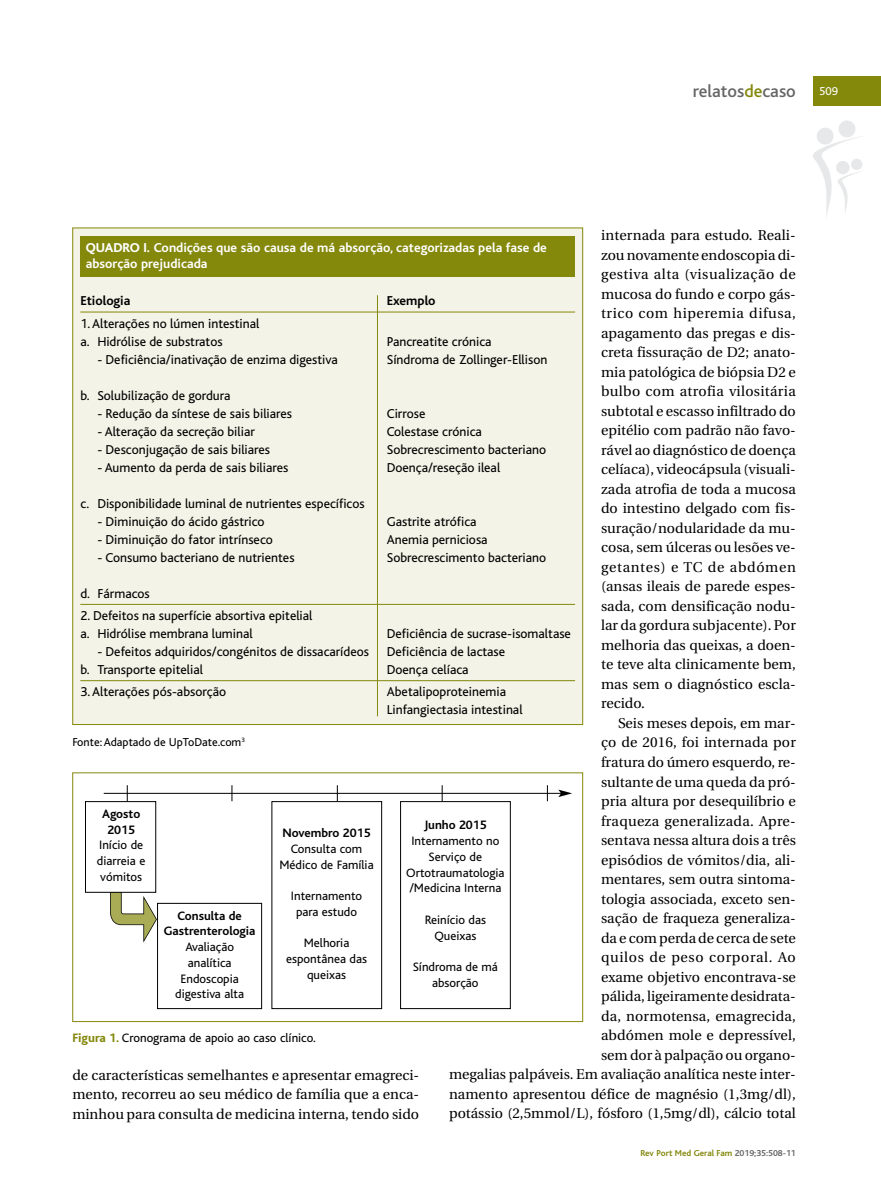
<style>
.page{position:relative;width:881px;height:1191px;background:#fff}
.page>*{position:absolute;margin:0;border:0;box-sizing:border-box;transform-origin:0 0}
.t1{font:500 18px "Bliss";color:#666}
.t2{font:14.25px/19.5px "Utopia";color:#000;text-align:justify}
.t3{font:13.5px/18px "Bliss";color:#000}
.t4{font:700 13.5px/16.2px "Bliss";color:#fff}
.t5{font:700 13.5px "Bliss";color:#000}
.t6{font:12.75px/15.8px "Bliss";color:#000;text-align:center}
.t7{font:700 12.75px/15.8px "Bliss";color:#000;text-align:center}
.t8{font:12px "Bliss";color:#000}
.t9{font:12px "Bliss";color:#fff}
.t10{font:700 9px "Bliss";color:#84880b}
.s1{color:#84880b}
.s2{font-weight:800}
.s3{font-weight:800;color:#84880b}
.s4{color:#666}
</style>
<div class="page">
<svg style="left:813px;top:120px;width:49px;height:97px"></svg>
<div style="left:812px;top:77px;width:68px;height:29px;background:#84880b"></div>
<div style="left:73px;top:228px;width:509px;height:496px;background:#f3f3e7"></div>
<hr style="left:80px;top:312px;width:495px;height:1px;background:#84880b">
<hr style="left:80px;top:604px;width:495px;height:1px;background:#84880b">
<hr style="left:80px;top:680px;width:495px;height:1px;background:#84880b">
<div style="left:81px;top:236px;width:494px;height:40px;background:#84880b"></div>
<hr style="left:377px;top:295px;width:1px;height:421px;background:#84880b">
<div style="left:72px;top:772px;width:511px;height:250px;border:1px solid #84880b"></div>
<div style="left:85px;top:801px;width:71px;height:91px;border:1px solid #000"></div>
<div style="left:157px;top:903px;width:105px;height:106px;border:1px solid #000"></div>
<div style="left:271px;top:801px;width:111px;height:208px;border:1px solid #000"></div>
<div style="left:400px;top:801px;width:110px;height:208px;border:1px solid #000"></div>
<hr style="left:104px;top:793px;width:456px;height:1px;background:#000">
<svg style="left:558px;top:789px;width:14px;height:8px"></svg>
<svg style="left:127px;top:785px;width:1px;height:16px"></svg>
<svg style="left:231px;top:785px;width:1px;height:16px"></svg>
<svg style="left:337px;top:785px;width:1px;height:16px"></svg>
<svg style="left:441px;top:785px;width:1px;height:16px"></svg>
<svg style="left:547px;top:785px;width:1px;height:16px"></svg>
<svg style="left:110px;top:892px;width:47px;height:50px"></svg>
<p class="t1" style="left:692px;top:85px;width:104px">relatos<span class="s1">de</span>caso</p>
<p class="t9" style="left:819px;top:87px;width:20px">509</p>
<p class="t2" style="left:601px;top:227px;width:196px">internada para estudo. Reali&shy;zou novamente endoscopia di&shy;gestiva alta (visualização de mucosa do fundo e corpo gás&shy;trico com hiperemia difusa, apagamento das pregas e dis&shy;creta fissuração de D2; anato&shy;mia patológica de biópsia D2 e bulbo com atrofia vilositária subtotal e escasso infiltrado do epitélio com padrão não favo&shy;rável ao diagnóstico de doença celíaca), videocápsula (visuali&shy;zada atrofia de toda a mucosa do intestino delgado com fis&shy;suração/nodularidade da mu&shy;cosa, sem úlceras ou lesões ve&shy;getantes) e TC de abdómen (ansas ileais de parede espes&shy;sada, com densificação nodu&shy;lar da gordura subjacente). Por melhoria das queixas, a doen&shy;te teve alta clinicamente bem, mas sem o diagnóstico escla&shy;recido.</p>
<p class="t2" style="left:449px;top:714px;width:348px;text-align:right">Seis meses depois, em mar-<br>ço de 2016, foi internada por<br>fratura do úmero esquerdo, re-<br>sultante de uma queda da pró-<br>pria altura por desequilíbrio e<br>fraqueza generalizada. Apre-<br>sentava nessa altura dois a três<br>episódios de vómitos/dia, ali-<br>mentares, sem outra sintoma-<br>tologia associada, exceto sen-<br>sação de fraqueza generaliza-<br>da e com perda de cerca de sete<br>quilos de peso corporal. Ao<br>exame objetivo encontrava-se<br>pálida, ligeiramente desidrata-<br>da, normotensa, emagrecida,<br>abdómen mole e depressível,<br>sem dor à palpação ou organo-<br>megalias palpáveis. Em avaliação analítica neste inter&shy;namento apresentou défice de magnésio (1,3mg/dl), potássio (2,5mmol/L), fósforo (1,5mg/dl), cálcio total</p>
<p class="t4" style="left:86px;top:241px;width:462px"><span class="s2">QUADRO I.</span> Condições que são causa de má absorção, categorizadas pela fase de absorção prejudicada</p>
<p class="t5" style="left:80px;top:296px;width:52px">Etiologia</p>
<p class="t5" style="left:386px;top:296px;width:50px">Exemplo</p>
<p class="t3" style="left:80px;top:316px;width:180px">1.Alterações no lúmen intestinal a. Hidrólise de substratos</p>
<p class="t3" style="left:386px;top:334px;width:106px">Pancreatite crónica</p>
<p class="t3" style="left:97px;top:352px;width:242px">- Deficiência/inativação de enzima digestiva</p>
<p class="t3" style="left:386px;top:352px;width:162px">Síndroma de Zollinger-Ellison</p>
<p class="t3" style="left:80px;top:388px;width:152px">b. Solubilização de gordura</p>
<p class="t3" style="left:97px;top:406px;width:196px">- Redução da síntese de sais biliares</p>
<p class="t3" style="left:386px;top:406px;width:40px">Cirrose</p>
<p class="t3" style="left:97px;top:424px;width:159px">- Alteração da secreção biliar</p>
<p class="t3" style="left:386px;top:424px;width:97px">Colestase crónica</p>
<p class="t3" style="left:97px;top:442px;width:174px">- Desconjugação de sais biliares</p>
<p class="t3" style="left:386px;top:442px;width:161px">Sobrecrescimento bacteriano</p>
<p class="t3" style="left:97px;top:460px;width:192px">- Aumento da perda de sais biliares</p>
<p class="t3" style="left:386px;top:460px;width:115px">Doença/reseção ileal</p>
<p class="t3" style="left:80px;top:496px;width:286px">c. Disponibilidade luminal de nutrientes específicos</p>
<p class="t3" style="left:97px;top:514px;width:169px">- Diminuição do ácido gástrico</p>
<p class="t3" style="left:386px;top:514px;width:91px">Gastrite atrófica</p>
<p class="t3" style="left:97px;top:532px;width:177px">- Diminuição do fator intrínseco</p>
<p class="t3" style="left:386px;top:532px;width:102px">Anemia perniciosa</p>
<p class="t3" style="left:97px;top:550px;width:199px">- Consumo bacteriano de nutrientes</p>
<p class="t3" style="left:386px;top:550px;width:161px">Sobrecrescimento bacteriano</p>
<p class="t3" style="left:80px;top:586px;width:71px">d. Fármacos</p>
<p class="t3" style="left:80px;top:608px;width:233px">2. Defeitos na superfície absortiva epitelial a. Hidrólise membrana luminal</p>
<p class="t3" style="left:386px;top:626px;width:186px">Deficiência de sucrase-isomaltase</p>
<p class="t3" style="left:97px;top:644px;width:273px">- Defeitos adquiridos/congénitos de dissacarídeos</p>
<p class="t3" style="left:386px;top:644px;width:120px">Deficiência de lactase</p>
<p class="t3" style="left:80px;top:662px;width:124px">b. Transporte epitelial</p>
<p class="t3" style="left:386px;top:662px;width:83px">Doença celíaca</p>
<p class="t3" style="left:80px;top:684px;width:147px">3.Alterações pós-absorção</p>
<p class="t3" style="left:386px;top:684px;width:137px">Abetalipoproteinemia<br>Linfangiectasia intestinal</p>
<p class="t8" style="left:72px;top:738px;width:174px">Fonte:Adaptado de UpToDate.com<sup>3</sup></p>
<p class="t7" style="left:102px;top:807px;width:40px">Agosto<br>2015</p>
<p class="t6" style="left:97px;top:838px;width:50px;text-align:left">Início de diarreia e vómitos</p>
<p class="t7" style="left:424px;top:819px;width:64px">Junho 2015</p>
<p class="t6" style="left:406px;top:834px;width:100px">Internamento no<br>Serviço de<br>Ortotraumatologia /Medicina Interna</p>
<p class="t6" style="left:424px;top:913px;width:63px">Reinício das<br>Queixas</p>
<p class="t6" style="left:412px;top:960px;width:87px">Síndroma de má absorção</p>
<p class="t7" style="left:282px;top:826px;width:89px">Novembro 2015</p>
<p class="t6" style="left:279px;top:842px;width:96px">Consulta com<br>Médico de Família</p>
<p class="t6" style="left:291px;top:889px;width:73px">Internamento para estudo</p>
<p class="t6" style="left:286px;top:936px;width:82px">Melhoria espontânea das queixas</p>
<p class="t7" style="left:164px;top:909px;width:93px">Consulta de<br>Gastrenterologia</p>
<p class="t6" style="left:175px;top:940px;width:70px">Avaliação analítica<br>Endoscopia digestiva alta</p>
<p class="t6" style="left:72px;top:1031px;width:245px"><span class="s3">Figura 1.</span> Cronograma de apoio ao caso clínico.</p>
<p class="t2" style="left:72px;top:1066px;width:348px">de características semelhantes e apresentar emagreci&shy;mento, recorreu ao seu médico de família que a enca&shy;minhou para consulta de medicina interna, tendo sido</p>
<p class="t10" style="left:640px;top:1149px;width:157px">Rev Port Med Geral Fam <span class="s4">2019;35:508-11</span></p>
</div>
